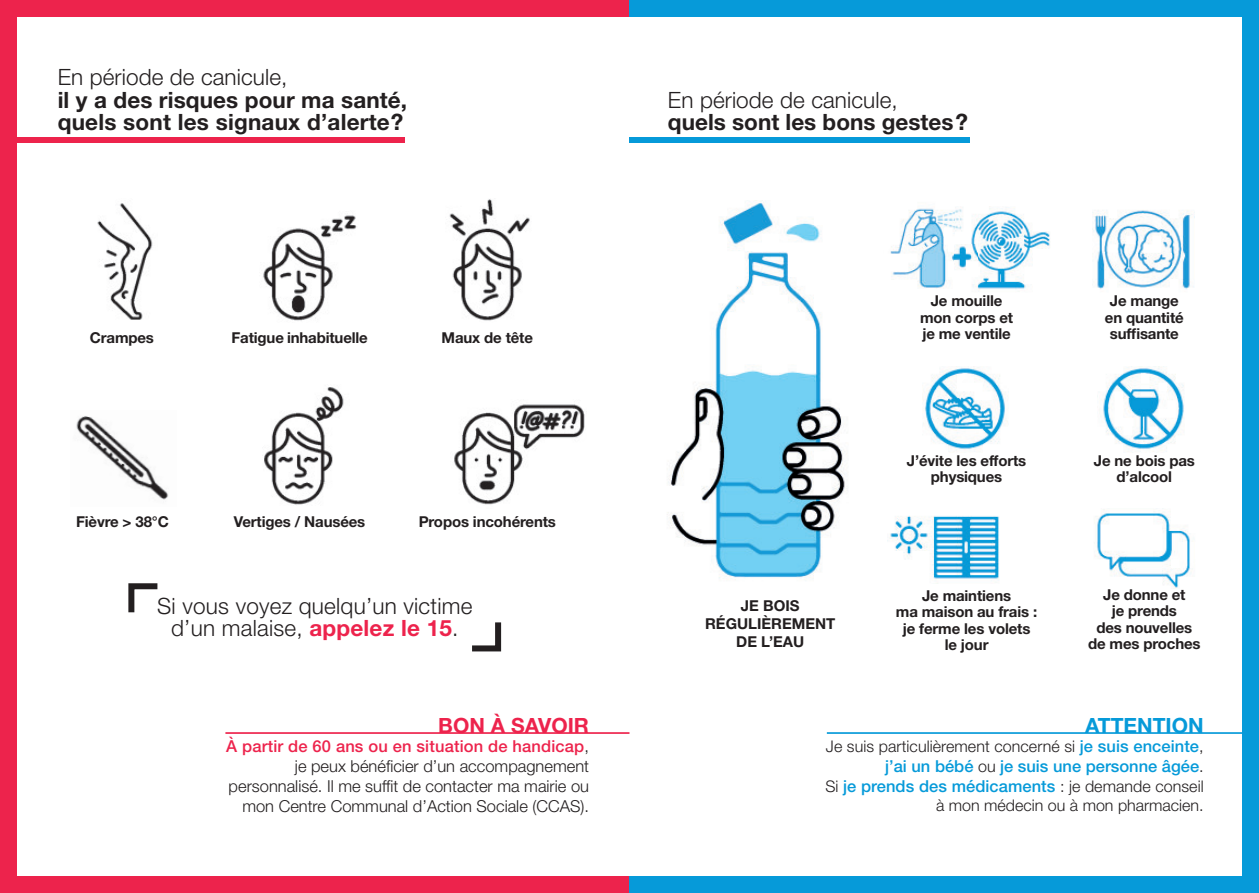
<style>
.page{position:relative;width:1259px;height:893px;background:#fff}
.page>*{position:absolute;margin:0;border:0;box-sizing:border-box;transform-origin:0 0}
.t1{font:300 22.5px/22.5px "Helvetica Neue LT Std";letter-spacing:.005em;color:#231f20;text-align:center}
.t2{font:700 22.5px/22.5px "Helvetica Neue LT Std";letter-spacing:.005em;color:#231f20}
.t3{font:700 21px "Helvetica Neue LT Std";color:#ed234c}
.t4{font:700 21px "Helvetica Neue LT Std";color:#069ad9}
.t5{font:300 16.5px/19.8px "Helvetica Neue LT Std";color:#231f20;text-align:right}
.t6{font:500 16.5px/19.8px "Helvetica Neue LT Std";color:#069ad9;text-align:right}
.t7{font:300 16.05px "Helvetica Neue LT Std";letter-spacing:.005em;color:#231f20}
.t8{font:700 15px/16.5px "Helvetica Neue LT Std";letter-spacing:-.01em;color:#231f20;text-align:center}
.s1{font-weight:700;color:#ed234c}
.s2{font-weight:500;color:#ed234c}
.s3{font-weight:500;font-size:16.5px;color:#069ad9}
.s4{font-weight:300;font-size:16.05px;color:#231f20}
</style>
<div class="page">
<div style="left:0;top:0;width:629px;height:893px;background:#ed234c"></div>
<div style="left:629px;top:0;width:630px;height:893px;background:#069ad9"></div>
<div style="left:17px;top:17px;width:1225px;height:859px;background:#fff"></div>
<svg style="left:128px;top:583px;width:30px;height:30px"></svg>
<svg style="left:472px;top:622px;width:30px;height:30px"></svg>
<div style="left:2px;top:137px;width:403px;height:6px;background:#ed234c"></div>
<div style="left:629px;top:137px;width:341px;height:6px;background:#069ad9"></div>
<hr style="left:827px;top:732px;width:417px;height:2px;background:#069ad9">
<hr style="left:225px;top:732px;width:404px;height:2px;background:#ed234c">
<img style="left:97px;top:203px;width:56px;height:117px">
<img style="left:263px;top:215px;width:94px;height:106px">
<img style="left:264px;top:387px;width:80px;height:118px">
<img style="left:76px;top:416px;width:93px;height:84px">
<img style="left:454px;top:404px;width:131px;height:101px">
<img style="left:1103px;top:368px;width:81px;height:84px">
<img style="left:923px;top:367px;width:85px;height:85px">
<img style="left:1092px;top:210px;width:102px;height:80px">
<img style="left:1095px;top:508px;width:96px;height:81px">
<img style="left:887px;top:516px;width:112px;height:65px">
<img style="left:965px;top:206px;width:85px;height:86px">
<img style="left:890px;top:208px;width:65px;height:80px">
<img style="left:955px;top:209px;width:8px;height:36px">
<img style="left:948px;top:245px;width:29px;height:31px">
<img style="left:667px;top:201px;width:178px;height:379px">
<img style="left:449px;top:199px;width:81px;height:122px">
<h1 class="t1" style="left:58px;top:68px;width:231px">En période de canicule,</h1>
<h1 class="t2" style="left:58px;top:88px;width:351px">il y a des risques pour ma santé, quels sont les signaux d’alerte ?</h1>
<p class="t8" style="left:90px;top:329px;width:66px">Crampes</p>
<p class="t8" style="left:231px;top:329px;width:138px">Fatigue inhabituelle</p>
<p class="t8" style="left:441px;top:329px;width:93px">Maux de tête</p>
<p class="t8" style="left:76px;top:513px;width:94px">Fièvre &gt; 38°C</p>
<p class="t8" style="left:234px;top:513px;width:133px">Vertiges / Nausées</p>
<p class="t8" style="left:419px;top:513px;width:139px">Propos incohérents</p>
<h1 class="t1" style="left:157px;top:597px;width:317px">Si vous voyez quelqu’un victime d’un malaise, <span class="s1">appelez le 15</span>.</h1>
<h2 class="t3" style="left:438px;top:713px;width:152px">BON À SAVOIR</h2>
<p class="t5" style="left:226px;top:738px;width:364px"><span class="s2">À partir de 60 ans ou en situation de handicap</span>, je peux bénéficier d’un accompagnement personnalisé. Il me suffit de contacter ma mairie ou mon Centre Communal d’Action Sociale (CCAS).</p>
<h1 class="t1" style="left:668px;top:91px;width:231px">En période de canicule,</h1>
<h1 class="t2" style="left:668px;top:111px;width:302px">quels sont les bons gestes ?</h1>
<p class="t8" style="left:920px;top:292px;width:95px">Je mouille mon corps et je me ventile</p>
<p class="t8" style="left:1105px;top:292px;width:80px">Je mange en quantité suffisante</p>
<p class="t8" style="left:705px;top:597px;width:132px;line-height:18px">JE BOIS<br>RÉGULIÈREMENT<br>DE L’EAU</p>
<p class="t8" style="left:907px;top:452px;width:121px">J’évite les efforts physiques</p>
<p class="t8" style="left:896px;top:587px;width:143px">Je maintiens<br>ma maison au frais : je ferme les volets le jour</p>
<p class="t8" style="left:1093px;top:452px;width:103px">Je ne bois pas d’alcool</p>
<p class="t8" style="left:1088px;top:586px;width:114px">Je donne et<br>je prends<br>des nouvelles de mes proches</p>
<h2 class="t4" style="left:1085px;top:713px;width:120px">ATTENTION</h2>
<p class="t7" style="left:826px;top:741px;width:379px">Je suis particulièrement concerné si <span class="s3">je suis enceinte</span>,</p>
<p class="t6" style="left:825px;top:756px;width:380px">j’ai un bébé <span class="s4">ou</span> je suis une personne âgée<span class="s4">.<br>Si</span> je prends des médicaments <span class="s4">: je demande conseil</span></p>
<p class="t7" style="left:936px;top:800px;width:269px">à mon médecin ou à mon pharmacien.</p>
</div>
